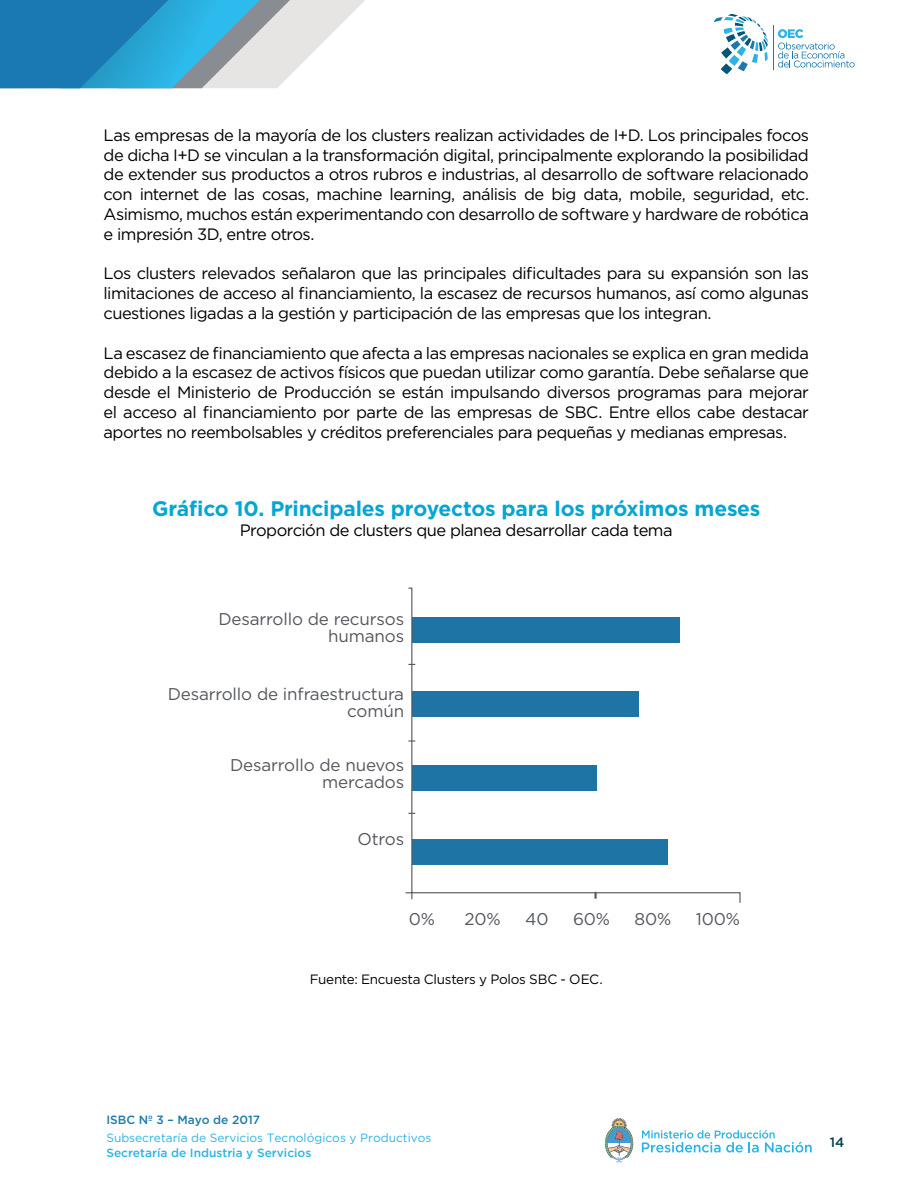
<style>
.page{position:relative;width:918px;height:1188px;background:#fff}
.page>*{position:absolute;margin:0;border:0;box-sizing:border-box;transform-origin:0 0}
.t1{font:700 21px "Gotham";letter-spacing:-.01em;color:#05a6d6}
.t2{font:16.95px/17px "Gotham";letter-spacing:-.01em;color:#54575d;text-align:right}
.t3{font:16.5px/19.8px "Gotham";letter-spacing:-.035em;color:#000;text-align:justify}
.t4{font:13.5px "Gotham";letter-spacing:-.02em;color:#000}
.t5{font:500 13.5px "Gotham";color:#003f4e}
.t6{font:12px "Gotham";color:#2bb4e6}
.t7{font:500 12px "Gotham";color:#2bb4e6}
.t8{font:500 12px "Gotham";color:#1d79ab}
</style>
<div class="page">
<svg style="left:642px;top:1130px;width:170px;height:23px"></svg>
<svg style="left:605px;top:1118px;width:28px;height:45px"></svg>
<svg style="left:721px;top:63px;width:11px;height:11px"></svg>
<svg style="left:714px;top:14px;width:54px;height:57px"></svg>
<hr style="left:773px;top:25px;width:1px;height:45px;background:#1d79ab">
<svg style="left:778px;top:29px;width:77px;height:39px"></svg>
<svg style="left:0;top:0;width:365px;height:88px;background:#6cadcd"></svg>
<svg style="left:408px;top:587px;width:333px;height:316px"></svg>
<svg style="left:408px;top:740px;width:7px;height:2px"></svg>
<svg style="left:406px;top:892px;width:6px;height:7px"></svg>
<svg style="left:595px;top:892px;width:2px;height:7px"></svg>
<p class="t3" style="left:104px;top:125px;width:707px">Las empresas de la mayoría de los clusters realizan actividades de I+D. Los principales focos de dicha I+D se vinculan a la transformación digital, principalmente explorando la posibilidad de extender sus productos a otros rubros e industrias, al desarrollo de software relacionado con internet de las cosas, machine learning, análisis de big data, mobile, seguridad, etc.<br>Asimismo, muchos están experimentando con desarrollo de software y hardware de robótica e impresión 3D, entre otros.</p>
<p class="t3" style="left:104px;top:263px;width:707px">Los clusters relevados señalaron que las principales dificultades para su expansión son las limitaciones de acceso al financiamiento, la escasez de recursos humanos, así como algunas cuestiones ligadas a la gestión y participación de las empresas que los integran.</p>
<p class="t3" style="left:104px;top:342px;width:707px">La escasez de financiamiento que afecta a las empresas nacionales se explica en gran medida debido a la escasez de activos físicos que puedan utilizar como garantía. Debe señalarse que desde el Ministerio de Producción se están impulsando diversos programas para mejorar el acceso al financiamiento por parte de las empresas de SBC. Entre ellos cabe destacar aportes no reembolsables y créditos preferenciales para pequeñas y medianas empresas.</p>
<p class="t1" style="left:152px;top:495px;width:610px">Gráfico 10. Principales proyectos para los próximos meses</p>
<p class="t3" style="left:240px;top:520px;width:434px">Proporción de clusters que planea desarrollar cada tema</p>
<p class="t2" style="left:218px;top:610px;width:187px">Desarrollo de recursos humanos</p>
<p class="t2" style="left:168px;top:685px;width:238px">Desarrollo de infraestructura común</p>
<p class="t2" style="left:230px;top:757px;width:175px">Desarrollo de nuevos mercados</p>
<p class="t2" style="left:358px;top:830px;width:48px">Otros</p>
<p class="t2" style="left:409px;top:910px;width:28px">0%</p>
<p class="t2" style="left:464px;top:910px;width:38px">20%</p>
<p class="t2" style="left:525px;top:910px;width:25px">40</p>
<p class="t2" style="left:573px;top:910px;width:39px">60%</p>
<p class="t2" style="left:635px;top:910px;width:38px">80%</p>
<p class="t2" style="left:696px;top:910px;width:46px">100%</p>
<p class="t4" style="left:310px;top:971px;width:294px">Fuente: Encuesta Clusters y Polos SBC - OEC.</p>
<p class="t8" style="left:106px;top:1112px;width:155px">ISBC Nº 3 – Mayo de 2017</p>
<p class="t6" style="left:106px;top:1130px;width:327px">Subsecretaría de Servicios Tecnológicos y Productivos</p>
<p class="t7" style="left:106px;top:1145px;width:207px">Secretaría de Industria y Servicios</p>
<p class="t5" style="left:830px;top:1133px;width:16px">14</p>
</div>
